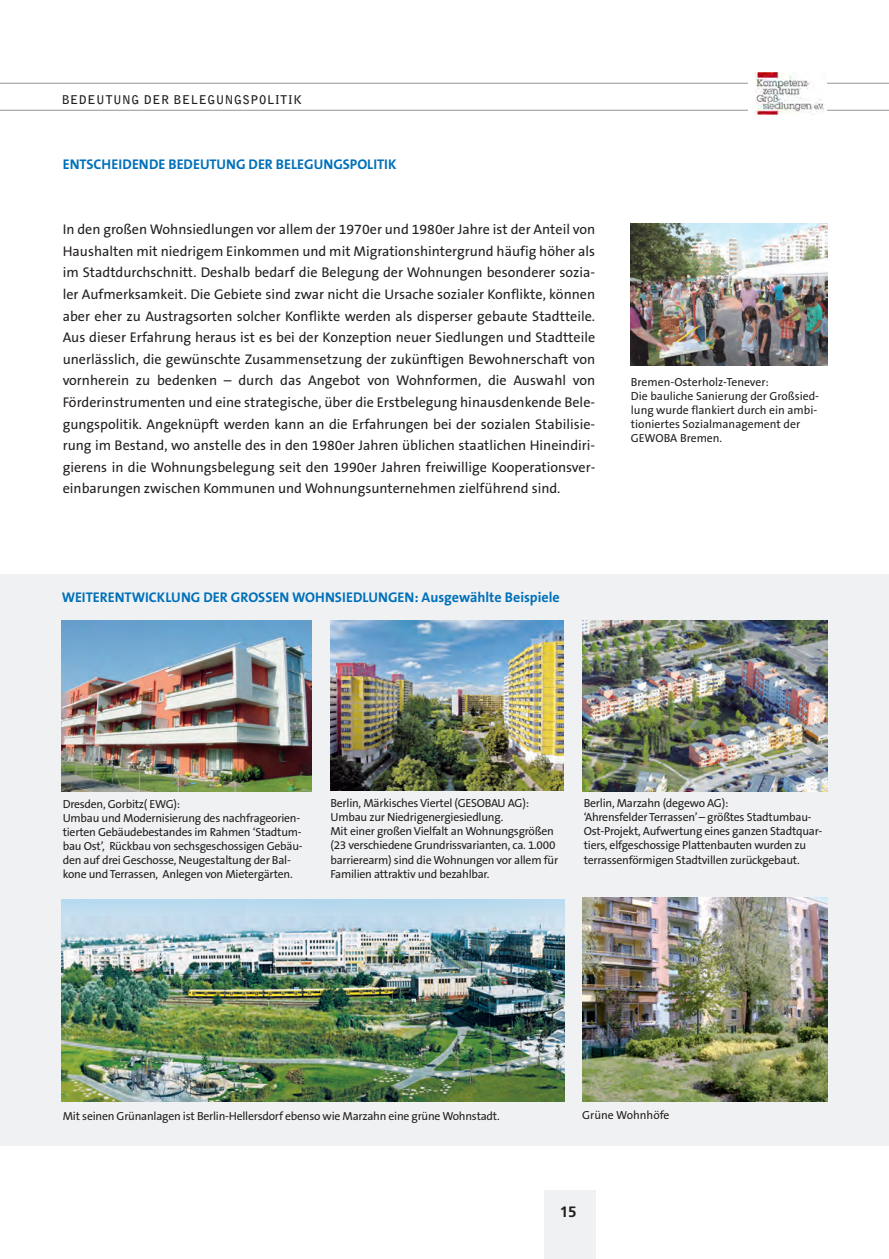
<style>
.page{position:relative;width:889px;height:1259px;background:#fff}
.page>*{position:absolute;margin:0;border:0;box-sizing:border-box;transform-origin:0 0}
.t1{font:700 15px "Frutiger";color:#231f20}
.t2{font:14.1px/21.6px "The Sans B5 Plain";color:#231f20;text-align:justify}
.t3{font:700 14.1px "The Sans B7";color:#0070ba}
.t4{font:700 12px "Bell Gothic Std";letter-spacing:.05em;color:#231f20}
.t5{font:11.7px/14.1px "The Sans B5 Plain";letter-spacing:-.02em;color:#231f20}
.t6{font:11.7px/14.1px "The Sans B5 Plain";color:#231f20}
</style>
<div class="page">
<div style="left:0;top:574px;width:889px;height:572px;background:#f0f1f2"></div>
<hr style="left:49px;top:83px;width:840px;height:1px;background:#939598">
<div style="left:544px;top:1190px;width:51px;height:69px;background:#f0f1f2"></div>
<hr style="left:0;top:110px;width:889px;height:1px;background:#939598">
<hr style="left:0;top:83px;width:49px;height:1px;background:#939598">
<img style="left:330px;top:620px;width:233px;height:170px">
<img style="left:631px;top:224px;width:196px;height:141px">
<img style="left:62px;top:620px;width:249px;height:171px">
<img style="left:582px;top:620px;width:245px;height:171px">
<img style="left:582px;top:898px;width:245px;height:203px">
<img style="left:62px;top:899px;width:502px;height:202px">
<div style="left:748px;top:68px;width:79px;height:51px;background:#fff"></div>
<img style="left:755px;top:72px;width:69px;height:43px">
<p class="t4" style="left:62px;top:95px;width:241px">BEDEUTUNG DER BELEGUNGSPOLITIK</p>
<p class="t3" style="left:63px;top:157px;width:335px">ENTSCHEIDENDE BEDEUTUNG DER BELEGUNGSPOLITIK</p>
<p class="t2" style="left:63px;top:219px;width:534px">In den großen Wohnsiedlungen vor allem der 1970er und 1980er Jahre ist der Anteil von Haushalten mit niedrigem Einkommen und mit Migrationshintergrund häufig höher als im Stadtdurchschnitt. Deshalb bedarf die Belegung der Wohnungen besonderer sozia&shy;ler Aufmerksamkeit. Die Gebiete sind zwar nicht die Ursache sozialer Konflikte, können aber eher zu Austragsorten solcher Konflikte werden als disperser gebaute Stadtteile.<br>Aus dieser Erfahrung heraus ist es bei der Konzeption neuer Siedlungen und Stadtteile unerlässlich, die gewünschte Zusammensetzung der zukünftigen Bewohnerschaft von vornherein zu bedenken – durch das Angebot von Wohnformen, die Auswahl von Förderinstrumenten und eine strategische, über die Erstbelegung hinausdenkende Bele&shy;gungspolitik. Angeknüpft werden kann an die Erfahrungen bei der sozialen Stabilisie&shy;rung im Bestand, wo anstelle des in den 1980er Jahren üblichen staatlichen Hineindiri&shy;gierens in die Wohnungsbelegung seit den 1990er Jahren freiwillige Kooperationsver&shy;einbarungen zwischen Kommunen und Wohnungsunternehmen zielführend sind.</p>
<p class="t6" style="left:631px;top:376px;width:190px">Bremen-Osterholz-Tenever:<br>Die bauliche Sanierung der Großsied&shy;lung wurde flankiert durch ein ambi&shy;tioniertes Sozialmanagement der<br>GEWOBA Bremen.</p>
<p class="t3" style="left:62px;top:590px;width:500px">WEITERENTWICKLUNG DER GROSSEN WOHNSIEDLUNGEN: Ausgewählte Beispiele</p>
<p class="t5" style="left:63px;top:797px;width:241px">Dresden, Gorbitz( EWG):<br>Umbau und Modernisierung des nachfrageorien&shy;tierten Gebäudebestandes im Rahmen ‘Stadtum&shy;bau Ost’, Rückbau von sechsgeschossigen Gebäu&shy;den auf drei Geschosse, Neugestaltung der Bal&shy;kone und Terrassen, Anlegen von Mietergärten.</p>
<p class="t5" style="left:330px;top:796px;width:229px">Berlin, Märkisches Viertel (GESOBAU AG):<br>Umbau zur Niedrigenergiesiedlung.<br>Mit einer großen Vielfalt an Wohnungsgrößen (23 verschiedene Grundrissvarianten, ca. 1.000 barrierearm) sind die Wohnungen vor allem für Familien attraktiv und bezahlbar.</p>
<p class="t5" style="left:584px;top:796px;width:240px">Berlin, Marzahn (degewo AG):<br>‘Ahrensfelder Terrassen’ – größtes Stadtumbau-Ost-Projekt, Aufwertung eines ganzen Stadtquar&shy;tiers, elfgeschossige Plattenbauten wurden zu terrassen förmigen Stadtvillen zurückgebaut.</p>
<p class="t5" style="left:63px;top:1109px;width:439px">Mit seinen Grünanlagen ist Berlin-Hellersdorf ebenso wie Marzahn eine grüne Wohnstadt.</p>
<p class="t6" style="left:582px;top:1108px;width:89px">Grüne Wohnhöfe</p>
<p class="t1" style="left:560px;top:1206px;width:18px">15</p>
</div>
